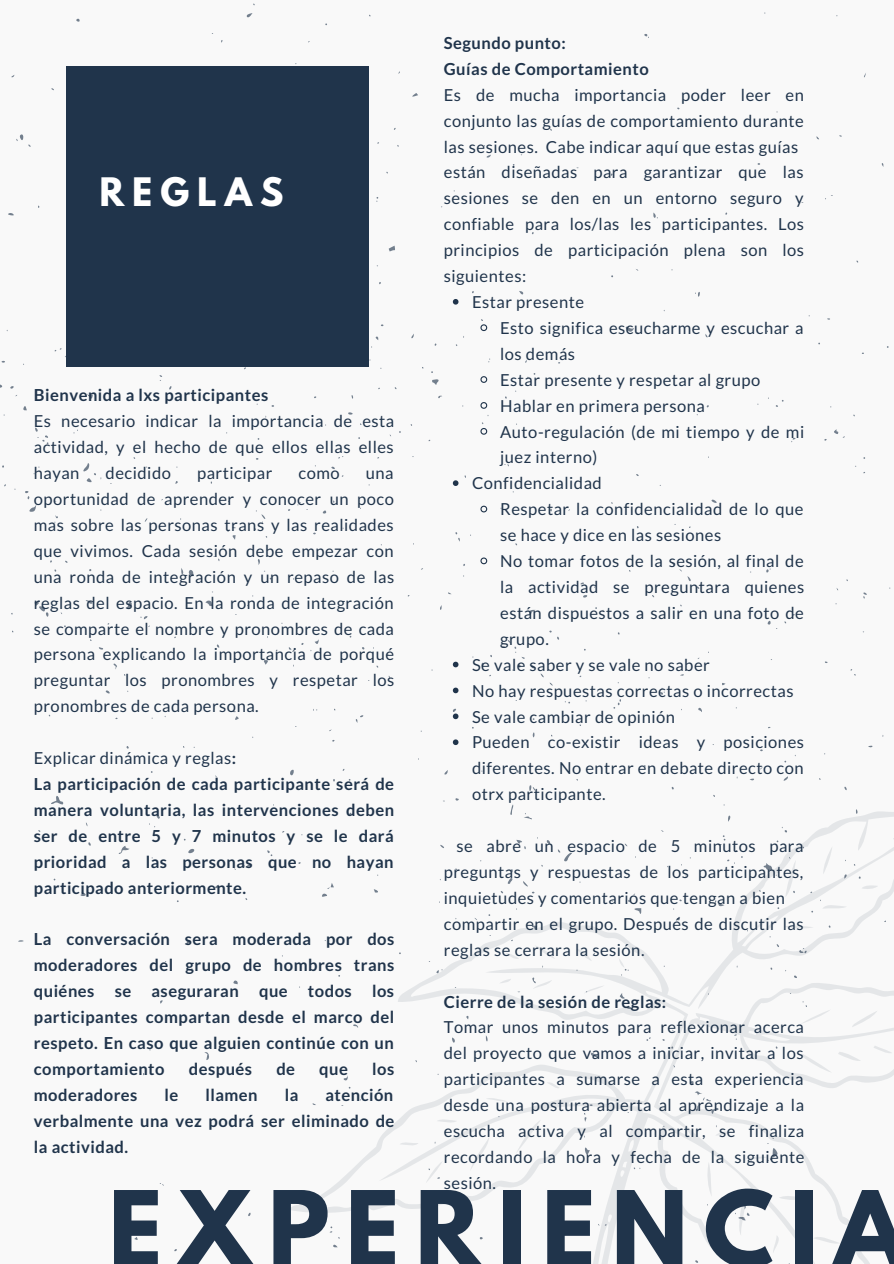
<style>
.page{position:relative;width:894px;height:1264px;background:#fff}
.page>*{position:absolute;margin:0;border:0;box-sizing:border-box;transform-origin:0 0}
.t1{font:700 92.7px "League Spartan";letter-spacing:.17em;color:#20344b}
.t2{font:700 34.8px "League Spartan";letter-spacing:.23em;color:#fff}
.t3{font:16.5px/26px "Lato";letter-spacing:.03em;color:#20344b;text-align:justify}
.t4{font:700 16.5px/26px "Lato";letter-spacing:.03em;color:#20344b}
.s1{font-weight:400}
</style>
<div class="page">
<svg style="left:198px;top:714px;width:695px;height:549px"></svg>
<svg style="left:784px;top:858px;width:12px;height:40px"></svg>
<svg style="left:735px;top:1195px;width:14px;height:41px"></svg>
<svg style="left:821px;top:845px;width:11px;height:30px"></svg>
<svg style="left:799px;top:1005px;width:31px;height:23px"></svg>
<svg style="left:851px;top:1007px;width:26px;height:23px"></svg>
<div style="left:66px;top:66px;width:302px;height:300px;background:#20344b"></div>
<svg style="left:452px;top:299px;width:6px;height:5px"></svg>
<svg style="left:480px;top:324px;width:8px;height:8px"></svg>
<svg style="left:480px;top:376px;width:8px;height:7px"></svg>
<svg style="left:480px;top:402px;width:8px;height:7px"></svg>
<svg style="left:480px;top:427px;width:8px;height:8px"></svg>
<svg style="left:452px;top:480px;width:6px;height:6px"></svg>
<svg style="left:480px;top:505px;width:8px;height:8px"></svg>
<svg style="left:480px;top:557px;width:8px;height:8px"></svg>
<svg style="left:452px;top:661px;width:6px;height:6px"></svg>
<svg style="left:452px;top:687px;width:6px;height:6px"></svg>
<svg style="left:452px;top:713px;width:6px;height:6px"></svg>
<svg style="left:452px;top:739px;width:6px;height:6px"></svg>
<h2 class="t2" style="left:99px;top:174px;width:186px">REGLAS</h2>
<p class="t4" style="left:443px;top:30px;width:206px">Segundo punto:<br>Guías de Comportamiento</p>
<p class="t3" style="left:443px;top:81px;width:362px;text-align:left">Es de mucha importancia poder leer en conjunto las guías de comportamiento durante las sesiones. Cabe indicar aquí que estas guías están diseñadas para garantizar que las sesiones se den en un entorno seguro y confiable para los/las les participantes. Los principios de participación plena son los siguientes:</p>
<p class="t3" style="left:472px;top:288px;width:113px">Estar presente</p>
<p class="t3" style="left:500px;top:314px;width:305px">Esto significa escucharme y escuchar a</p>
<p class="t3" style="left:500px;top:340px;width:76px">los demás</p>
<p class="t3" style="left:500px;top:366px;width:261px">Estar presente y respetar al grupo</p>
<p class="t3" style="left:500px;top:392px;width:206px">Hablar en primera persona</p>
<p class="t3" style="left:500px;top:418px;width:305px">Auto-regulación (de mi tiempo y de mi</p>
<p class="t3" style="left:500px;top:444px;width:99px">juez interno)</p>
<p class="t3" style="left:472px;top:470px;width:131px">Confidencialidad</p>
<p class="t3" style="left:500px;top:496px;width:305px">Respetar la confidencialidad de lo que</p>
<p class="t3" style="left:500px;top:522px;width:222px">se hace y dice en las sesiones</p>
<p class="t3" style="left:500px;top:547px;width:305px">No tomar fotos de la sesión, al final de</p>
<p class="t3" style="left:500px;top:573px;width:305px">la actividad se preguntara quienes</p>
<p class="t3" style="left:500px;top:599px;width:305px">están dispuestos a salir en una foto de</p>
<p class="t3" style="left:500px;top:625px;width:50px">grupo.</p>
<p class="t3" style="left:472px;top:651px;width:239px">Se vale saber y se vale no saber</p>
<p class="t3" style="left:472px;top:677px;width:323px">No hay respuestas correctas o incorrectas</p>
<p class="t3" style="left:472px;top:703px;width:204px">Se vale cambiar de opinión</p>
<p class="t3" style="left:472px;top:729px;width:333px">Pueden co-existir ideas y posiciones</p>
<p class="t3" style="left:472px;top:755px;width:333px">diferentes. No entrar en debate directo con</p>
<p class="t3" style="left:472px;top:781px;width:135px">otrx participante.</p>
<p class="t4" style="left:34px;top:382px;width:236px">Bienvenida a lxs participantes</p>
<p class="t3" style="left:34px;top:408px;width:362px">Es necesario indicar la importancia de esta actividad, y el hecho de que ellos ellas elles hayan</p>
<p class="t3" style="left:106px;top:460px;width:67px">decidido</p>
<p class="t3" style="left:197px;top:460px;width:77px">participar</p>
<p class="t3" style="left:298px;top:460px;width:43px">como</p>
<p class="t3" style="left:34px;top:460px;width:362px;text-indent:332px">una oportunidad de aprender y conocer un poco mas sobre las personas trans y las realidades que vivimos. Cada sesión debe empezar con una ronda de integración y un repaso de las reglas del espacio. En la ronda de integración se comparte el nombre y pronombres de cada persona explicando la importancia de porqué preguntar los pronombres y respetar los pronombres de cada persona.</p>
<p class="t4" style="left:34px;top:744px;width:362px"><span class="s1">Explicar dinámica y reglas</span>:<br>La participación de cada participante será de manera voluntaria, las intervenciones deben ser de entre 5 y 7 minutos y se le dará prioridad a las personas que no hayan participado anteriormente.</p>
<p class="t4" style="left:34px;top:926px;width:362px;text-align:justify">La conversación sera moderada por dos moderadores del grupo de hombres trans quiénes se aseguraran que todos los participantes compartan desde el marco del respeto. En caso que alguien continúe con un comportamiento</p>
<p class="t3" style="left:443px;top:832px;width:361px;text-align:left;text-indent:13px">se abre un espacio de 5 minutos para preguntas y respuestas de los participantes, inquietudes y comentarios que tengan a bien compartir en el grupo. Después de discutir las reglas se cerrara la sesión.</p>
<p class="t4" style="left:443px;top:988px;width:224px">Cierre de la sesión de reglas:</p>
<p class="t3" style="left:443px;top:1014px;width:362px">Tomar unos minutos para reflexionar acerca del proyecto que vamos a iniciar, invitar a los participantes a sumarse a esta experiencia desde una postura abierta al aprendizaje a la escucha activa y al compartir, se finaliza recordando la hora y fecha de la siguiente sesión.</p>
<p class="t4" style="left:189px;top:1055px;width:65px">después</p>
<p class="t4" style="left:276px;top:1055px;width:20px">de</p>
<p class="t4" style="left:319px;top:1055px;width:30px">que</p>
<p class="t4" style="left:372px;top:1055px;width:24px">los</p>
<p class="t4" style="left:34px;top:1081px;width:105px">moderadores</p>
<p class="t4" style="left:164px;top:1081px;width:15px">le</p>
<p class="t4" style="left:205px;top:1081px;width:54px">llamen</p>
<p class="t4" style="left:284px;top:1081px;width:15px">la</p>
<p class="t4" style="left:34px;top:1081px;width:362px;text-align:justify;text-indent:291px">atención verbalmente una vez podrá ser eliminado de la actividad.</p>
<h1 class="t1" style="left:108px;top:1183px;width:799px">EXPERIENCIA</h1>
</div>
